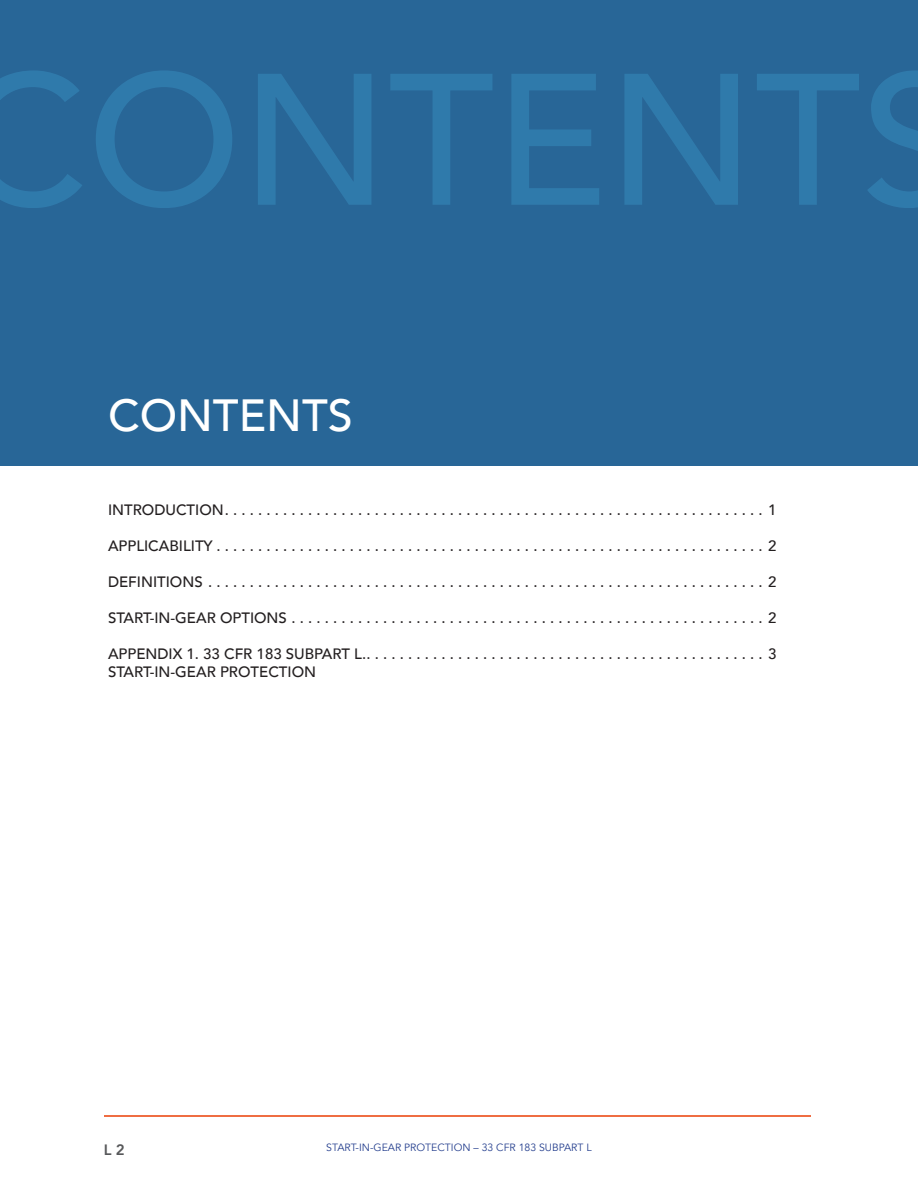
<style>
.page{position:relative;width:918px;height:1188px;background:#fff}
.page>*{position:absolute;margin:0;border:0;box-sizing:border-box;transform-origin:0 0}
.t1{font:500 45px "Avenir";color:#fff}
.t2{font:500 15px "Avenir";color:#231f20}
.t3{font:800 15px "Avenir";color:#57585a}
.t4{font:10.5px "Avenir";color:#253f8e}
</style>
<div class="page">
<hr style="left:105px;top:1115px;width:706px;height:2px;background:#ef6d42">
<div style="left:0;top:0;width:918px;height:465px;background:#286697"></div>
<p class="t1" style="left:108px;top:377px;width:246px">CONTENTS</p>
<p class="t2" style="left:108px;top:497px;width:670px">INTRODUCTION . . . . . . . . . . . . . . . . . . . . . . . . . . . . . . . . . . . . . . . . . . . . . . . . . . . . . . . . . . . . . . . . . 1</p>
<p class="t2" style="left:108px;top:533px;width:670px">APPLICABILITY . . . . . . . . . . . . . . . . . . . . . . . . . . . . . . . . . . . . . . . . . . . . . . . . . . . . . . . . . . . . . . . . . . 2</p>
<p class="t2" style="left:108px;top:569px;width:670px">DEFINITIONS . . . . . . . . . . . . . . . . . . . . . . . . . . . . . . . . . . . . . . . . . . . . . . . . . . . . . . . . . . . . . . . . . . . 2</p>
<p class="t2" style="left:108px;top:605px;width:670px">START-IN-GEAR OPTIONS . . . . . . . . . . . . . . . . . . . . . . . . . . . . . . . . . . . . . . . . . . . . . . . . . . . . . . . . . 2</p>
<p class="t2" style="left:108px;top:641px;width:670px">APPENDIX 1. 33 CFR 183 SUBPART L. . . . . . . . . . . . . . . . . . . . . . . . . . . . . . . . . . . . . . . . . . . . . . . . . 3</p>
<p class="t2" style="left:108px;top:659px;width:210px">START-IN-GEAR PROTECTION</p>
<p class="t3" style="left:104px;top:1139px;width:23px">L 2</p>
<p class="t4" style="left:326px;top:1141px;width:267px">START-IN-GEAR PROTECTION – 33 CFR 183 SUBPART L</p>
</div>
